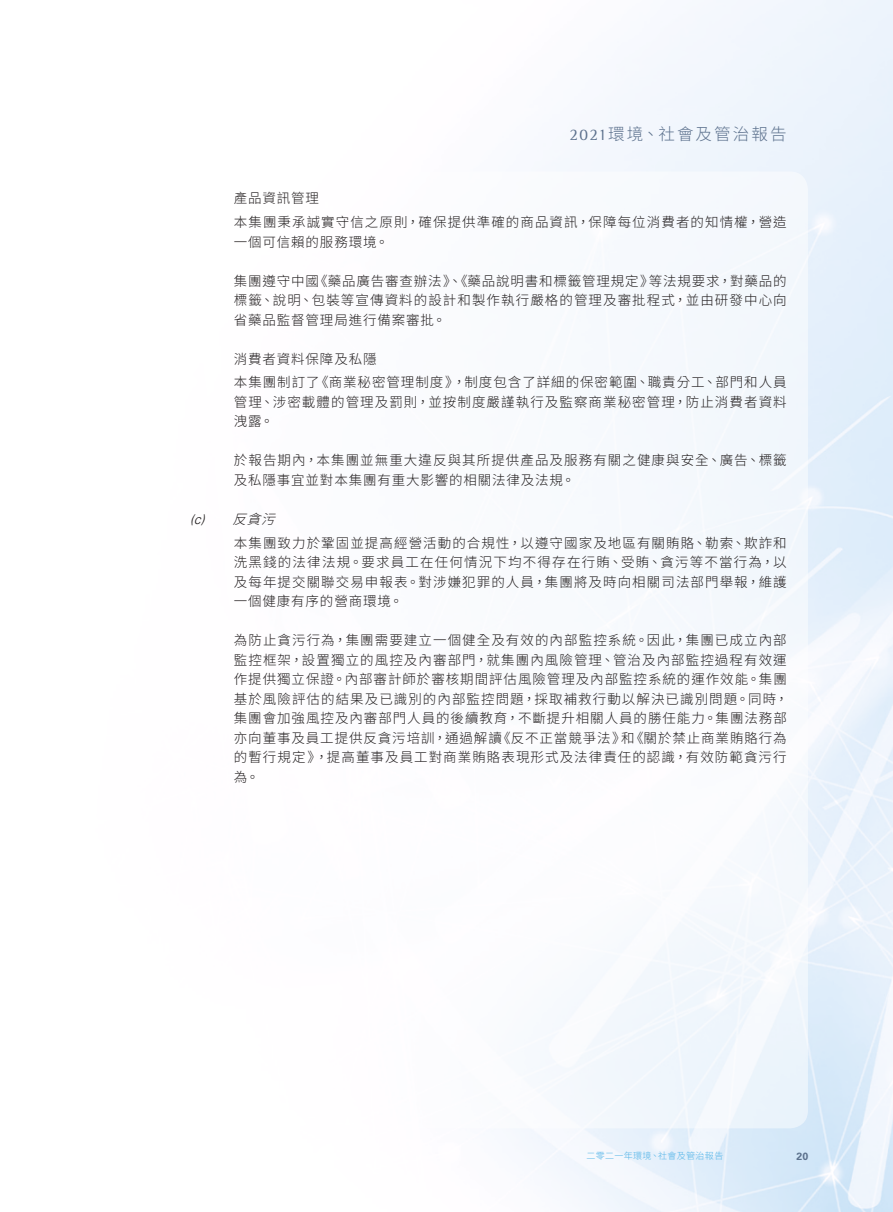
<style>
.page{position:relative;width:893px;height:1212px;background:#fff}
.page>*{position:absolute;margin:0;border:0;box-sizing:border-box;transform-origin:0 0}
.t1{font:300 16.5px "Source Han Sans TC";letter-spacing:.13em;color:#5c718d}
.Body_Text{font:300 13.5px/19.5px "Source Han Sans TC";letter-spacing:.08em;color:#231f20}
.Heading_4{font:300 13.5px "Source Han Sans TC";letter-spacing:.065em;color:#231f20}
.Heading_3{font:italic 300 13.5px "Source Han Sans TC";color:#231f20}
.Heading_3-2{font:italic 300 13.5px "Univers LT Std";color:#231f20}
.t2{font:700 10.5px "Univers LT Std";color:#5c718d}
.t3{font:300 9px "Source Han Sans TC";letter-spacing:.04em;color:#4db2e7}
.s1{font-family:"Rotis Semi Serif Std";font-weight:400}
</style>
<div class="page">
<img style="left:514px;top:0;width:379px;height:1212px">
<svg style="left:514px;top:171px;width:294px;height:957px"></svg>
<p class="Heading_3-2" style="left:190px;top:511px;width:17px">c(</p>
<p class="Heading_3-2" style="left:201px;top:511px;width:10px">)</p>
<p class="t1" style="left:570px;top:125px;width:219px"><span class="s1">2021</span>環境、社會及管治報告</p>
<p class="Heading_4" style="left:234px;top:191px;width:87px">產品資訊管理</p>
<p class="Body_Text" style="left:234px;top:213px;width:554px">本集團秉承誠實守信之原則，確保提供準確的商品資訊，保障每位消費者的知情權，營造一個可信賴的服務環境。</p>
<p class="Body_Text" style="left:649px;top:271px;width:139px">等法規要求，對藥品的</p>
<p class="Body_Text" style="left:314px;top:271px;width:341px">《藥品廣告審查辦法》、《藥品說明書和標籤管理規定》</p>
<p class="Body_Text" style="left:234px;top:271px;width:554px">集團遵守中國<br>標籤、說明、包裝等宣傳資料的設計和製作執行嚴格的管理及審批程式，並由研發中心向省藥品監督管理局進行備案審批。</p>
<p class="Heading_4" style="left:234px;top:351px;width:144px">消費者資料保障及私隱</p>
<p class="Body_Text" style="left:315px;top:373px;width:473px">《商業秘密管理制度 ，》制度包含了詳細的保密範圍、職責分工、部門和人員</p>
<p class="Body_Text" style="left:234px;top:373px;width:554px">本集團制訂了<br>管理、涉密載體的管理及罰則，並按制度嚴謹執行及監察商業秘密管理，防止消費者資料洩露。</p>
<p class="Body_Text" style="left:234px;top:451px;width:554px">於報告期內，本集團並無重大違反與其所提供產品及服務有關之健康與安全、廣告、標籤及私隱事宜並對本集團有重大影響的相關法律及法規。</p>
<p class="Heading_3" style="left:232px;top:511px;width:54px">反貪污</p>
<p class="Body_Text" style="left:234px;top:533px;width:554px;text-align:justify">本集團致力於鞏固並提高經營活動的合規性，以遵守國家及地區有關賄賂、勒索、欺詐和洗黑錢的法律法規。要求員工在任何情況下均不得存在行賄、受賄、貪污等不當行為，以及每年提交關聯交易申報表。對涉嫌犯罪的人員，集團將及時向相關司法部門舉報，維護一個健康有序的營商環境。</p>
<p class="Body_Text" style="left:234px;top:631px;width:556px;text-align:right">為防止貪污行為，集團需要建立一個健全及有效的內部監控系統。因此，集團已成立內部監控框架，設置獨立的風控及內審部門，就集團內風險管理、管治及內部監控過程有效運作提供獨立保證。內部審計師於審核期間評估風險管理及內部監控系統的運作效能。集團基於風險評估的結果及已識別的內部監控問題，採取補救行動以解決已識別問題。同時，集團會加強風控及內審部門人員的後續教育，不斷提升相關人員的勝任能力。集團法務部《反不正當競爭法》《關於禁止商業賄賂行為</p>
<p class="Body_Text" style="left:234px;top:728px;width:554px">亦向董事及員工提供反貪污培訓，通過解讀<br>的暫行規定 ，》提高董事及員工對商業賄賂表現形式及法律責任的認識，有效防範貪污行為。</p>
<p class="Body_Text" style="left:621px;top:728px;width:15px">和</p>
<p class="t3" style="left:586px;top:1151px;width:138px">二零二一年環境、社會及管治報告</p>
<p class="t2" style="left:796px;top:1150px;width:13px">20</p>
</div>
